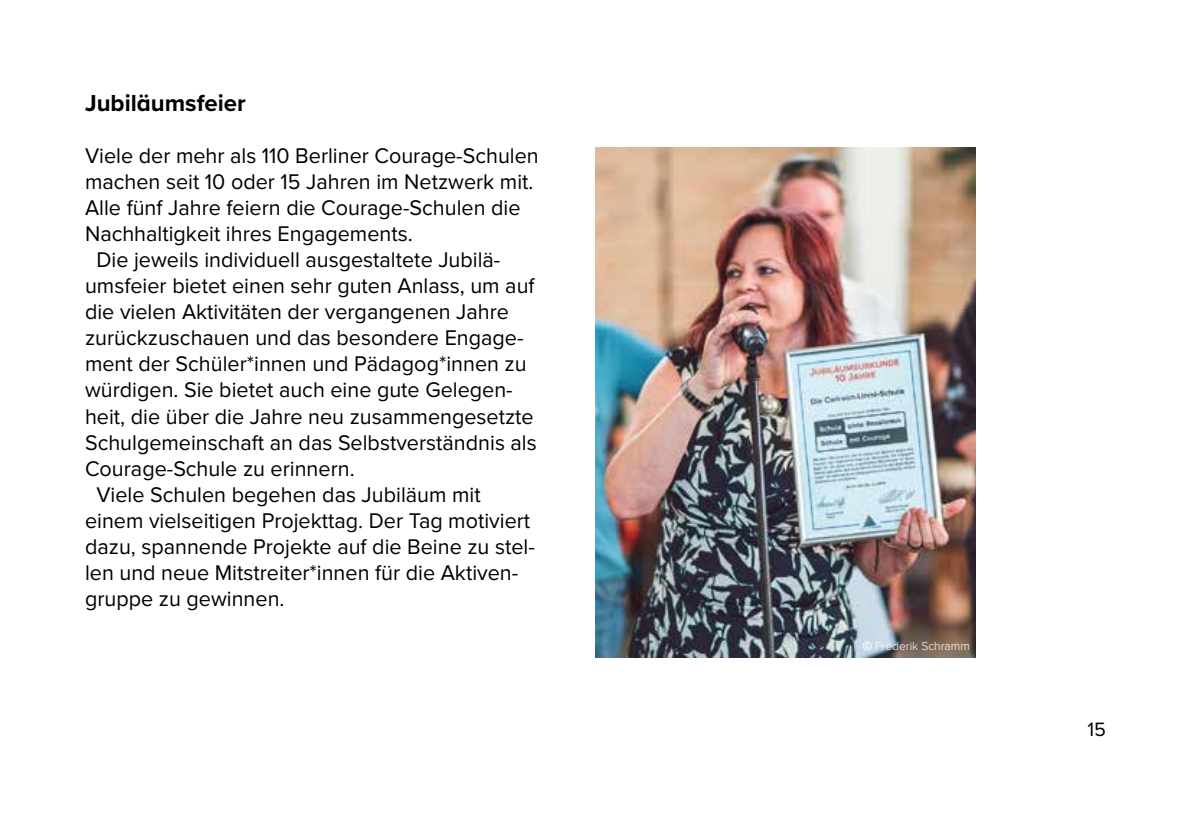
<style>
.page{position:relative;width:1191px;height:840px;background:#fff}
.page>*{position:absolute;margin:0;border:0;box-sizing:border-box;transform-origin:0 0}
.t1{font:700 24px "Proxima Nova";color:#000}
.t2{font:22px "Proxima Nova";color:#000}
.t3{font:20px "Proxima Nova";color:#000}
.t4{font:300 12px "Proxima Nova";color:#fff}
.s1{font-family:"Arial";font-weight:900}
</style>
<div class="page">
<img style="left:595px;top:147px;width:380px;height:510px">
<p class="t1" style="left:85px;top:85px;width:162px">Jubiläumsfeier</p>
<p class="t2" style="left:85px;top:143px;width:455px">Viele der mehr als 110 Berliner Courage-Schulen</p>
<p class="t2" style="left:85px;top:169px;width:450px">machen seit 10 oder 15 Jahren im Netzwerk mit.</p>
<p class="t2" style="left:85px;top:195px;width:437px">Alle fünf Jahre feiern die Courage-Schulen die</p>
<p class="t2" style="left:85px;top:221px;width:329px">Nachhaltigkeit ihres Engagements.</p>
<p class="t2" style="left:96px;top:247px;width:405px">Die jeweils individuell ausgestaltete Jubilä-</p>
<p class="t2" style="left:85px;top:273px;width:451px">umsfeier bietet einen sehr guten Anlass, um auf</p>
<p class="t2" style="left:85px;top:299px;width:425px">die vielen Aktivitäten der vergangenen Jahre</p>
<p class="t2" style="left:85px;top:325px;width:440px">zurückzuschauen und das besondere Engage-</p>
<p class="t2" style="left:85px;top:351px;width:443px">ment der Schüler*innen und Pädagog*innen zu</p>
<p class="t2" style="left:85px;top:377px;width:429px">würdigen. Sie bietet auch eine gute Gelegen-</p>
<p class="t2" style="left:85px;top:403px;width:450px">heit, die über die Jahre neu zusammengesetzte</p>
<p class="t2" style="left:85px;top:429px;width:453px">Schulgemeinschaft an das Selbstverständnis als</p>
<p class="t2" style="left:85px;top:455px;width:271px">Courage-Schule zu erinnern.</p>
<p class="t2" style="left:96px;top:481px;width:386px">Viele Schulen begehen das Jubiläum mit</p>
<p class="t2" style="left:85px;top:507px;width:447px">einem vielseitigen Projekttag. Der Tag motiviert</p>
<p class="t2" style="left:85px;top:533px;width:451px">dazu, spannende Projekte auf die Beine zu stel-</p>
<p class="t2" style="left:85px;top:559px;width:435px">len und neue Mitstreiter*innen für die Aktiven-</p>
<p class="t2" style="left:85px;top:585px;width:201px">gruppe zu gewinnen.</p>
<p class="t4" style="left:862px;top:638px;width:109px"><span class="s1">©</span> Frederik Schramm</p>
<p class="t3" style="left:1087px;top:717px;width:20px">15</p>
</div>
